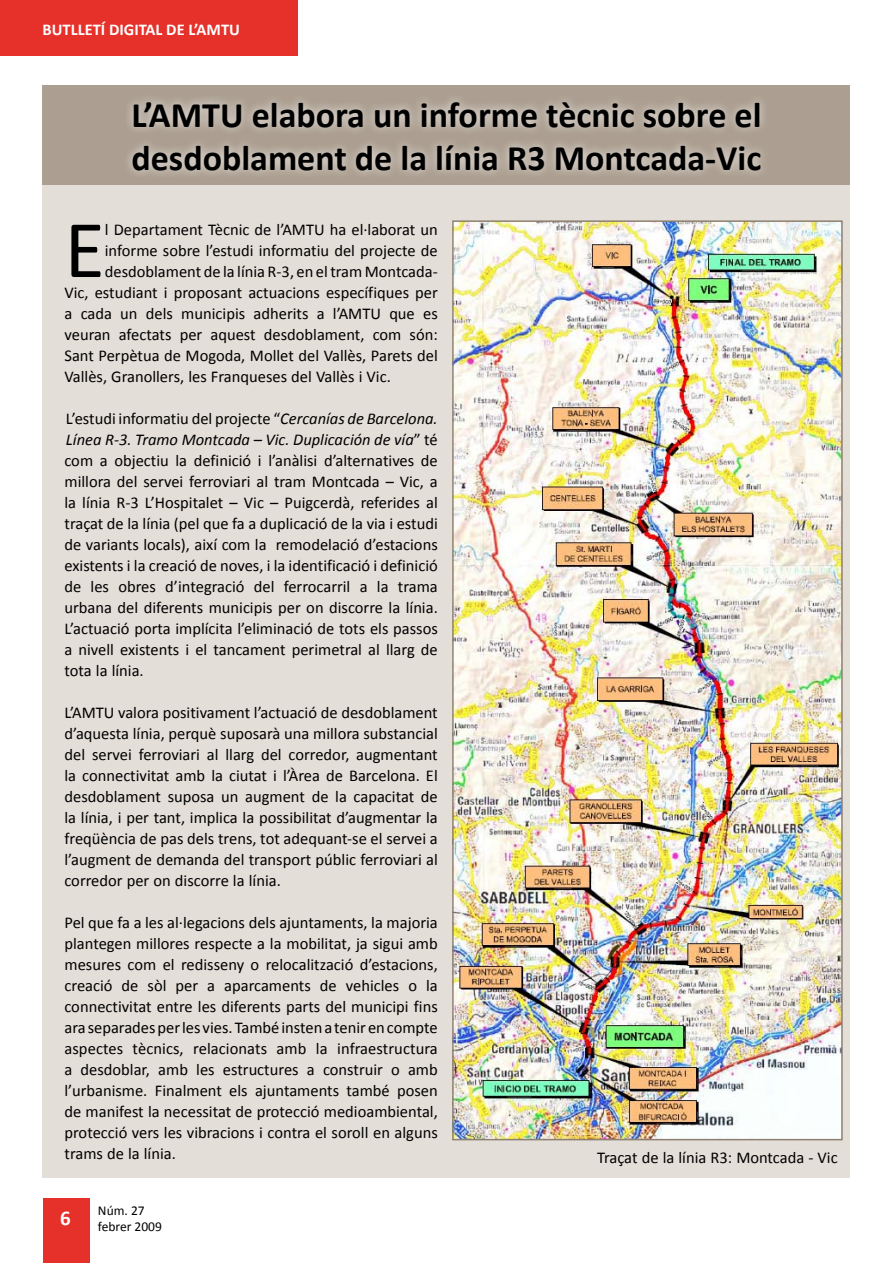
<style>
.page{position:relative;width:893px;height:1263px;background:#fff}
.page>*{position:absolute;margin:0;border:0;box-sizing:border-box;transform-origin:0 0}
.t1{font:82.65px "Calibri";color:#000}
.t2{font:700 36px/43.2px "Calibri";color:#000}
.t3{font:700 21px "Calibri";color:#fff}
.t4{font:16.5px/21px "Calibri";color:#000;text-align:justify}
.t5{font:700 16.5px "Calibri";color:#fff}
.t6{font:13.5px/16.2px "Calibri";color:#000}
.s1{font-style:italic}
</style>
<div class="page">
<div style="left:0;top:0;width:297px;height:56px;background:#e5312a"></div>
<div style="left:43px;top:1198px;width:46px;height:65px;background:#e5312a"></div>
<hr style="left:892px;top:0;width:1px;height:1263px;background:#e4ded8">
<div style="left:43px;top:85px;width:807px;height:1093px;background:#e4ded8"></div>
<div style="left:43px;top:85px;width:807px;height:99px;background:#ac9f91"></div>
<div style="left:123px;top:92px;width:770px;height:125px;background:#fff;opacity:.75"></div>
<img style="left:455px;top:223px;width:385px;height:914px">
<div style="left:452px;top:220px;width:391px;height:920px;border:2px solid #8e8070"></div>
<p class="t5" style="left:43px;top:20px;width:199px">BUTLLETÍ DIGITAL DE L’AMTU</p>
<h2 class="t2" style="left:131px;top:91px;width:632px">L’AMTU elabora un informe tècnic sobre el desdoblament de la línia R3 Montcada-Vic</h2>
<h1 class="t1" style="left:64px;top:198px;width:42px">E</h1>
<p class="t4" style="left:105px;top:218px;width:334px">l Departament Tècnic de l’AMTU ha el·laborat un</p>
<p class="t4" style="left:105px;top:239px;width:334px">informe sobre l’estudi informatiu del projecte de</p>
<p class="t4" style="left:105px;top:260px;width:334px">desdoblament de la línia R-3, en el tram Montcada-</p>
<p class="t4" style="left:64px;top:281px;width:375px">Vic, estudiant i proposant actuacions específiques per</p>
<p class="t4" style="left:64px;top:302px;width:375px">a cada un dels municipis adherits a l’AMTU que es</p>
<p class="t4" style="left:64px;top:323px;width:375px">veuran afectats per aquest desdoblament, com són:</p>
<p class="t4" style="left:64px;top:344px;width:375px">Sant Perpètua de Mogoda, Mollet del Vallès, Parets del</p>
<p class="t4" style="left:64px;top:365px;width:328px">Vallès, Granollers, les Franqueses del Vallès i Vic.</p>
<p class="t4" style="left:64px;top:407px;width:375px">L’estudi informatiu del projecte “<span class="s1">Cercanías de Barcelona.<br>Línea R-3. Tramo Montcada – Vic. Duplicación de vía</span>” té com a objectiu la definició i l’anàlisi d’alternatives de millora del servei ferroviari al tram Montcada – Vic, a la línia R-3 L’Hospitalet – Vic – Puigcerdà, referides al traçat de la línia (pel que fa a duplicació de la via i estudi de variants locals), així com la remodelació d’estacions existents i la creació de noves, i la identificació i definició de les obres d’integració del ferrocarril a la trama urbana del diferents municipis per on discorre la línia.<br>L’actuació porta implícita l’eliminació de tots els passos a nivell existents i el tancament perimetral al llarg de tota la línia.</p>
<p class="t4" style="left:64px;top:701px;width:375px">L’AMTU valora positivament l’actuació de desdoblament d’aquesta línia, perquè suposarà una millora substancial del servei ferroviari al llarg del corredor, augmentant la connectivitat amb la ciutat i l’Àrea de Barcelona. El desdoblament suposa un augment de la capacitat de la línia, i per tant, implica la possibilitat d’augmentar la freqüència de pas dels trens, tot adequant-se el servei a l’augment de demanda del transport públic ferroviari al corredor per on discorre la línia.</p>
<p class="t4" style="left:64px;top:911px;width:375px">Pel que fa a les al·legacions dels ajuntaments, la majoria plantegen millores respecte a la mobilitat, ja sigui amb mesures com el redisseny o relocalització d’estacions, creació de sòl per a aparcaments de vehicles o la connectivitat entre les diferents parts del municipi fins ara separades per les vies. També insten a tenir en compte aspectes tècnics, relacionats amb la infraestructura a desdoblar, amb les estructures a construir o amb l’urbanisme. Finalment els ajuntaments també posen de manifest la necessitat de protecció medioambiental, protecció vers les vibracions i contra el soroll en alguns trams de la línia.</p>
<p class="t3" style="left:60px;top:1204px;width:12px">6</p>
<p class="t6" style="left:98px;top:1202px;width:65px">Núm. 27 febrer 2009</p>
<p class="t4" style="left:597px;top:1146px;width:242px">Traçat de la línia R3: Montcada - Vic</p>
</div>
